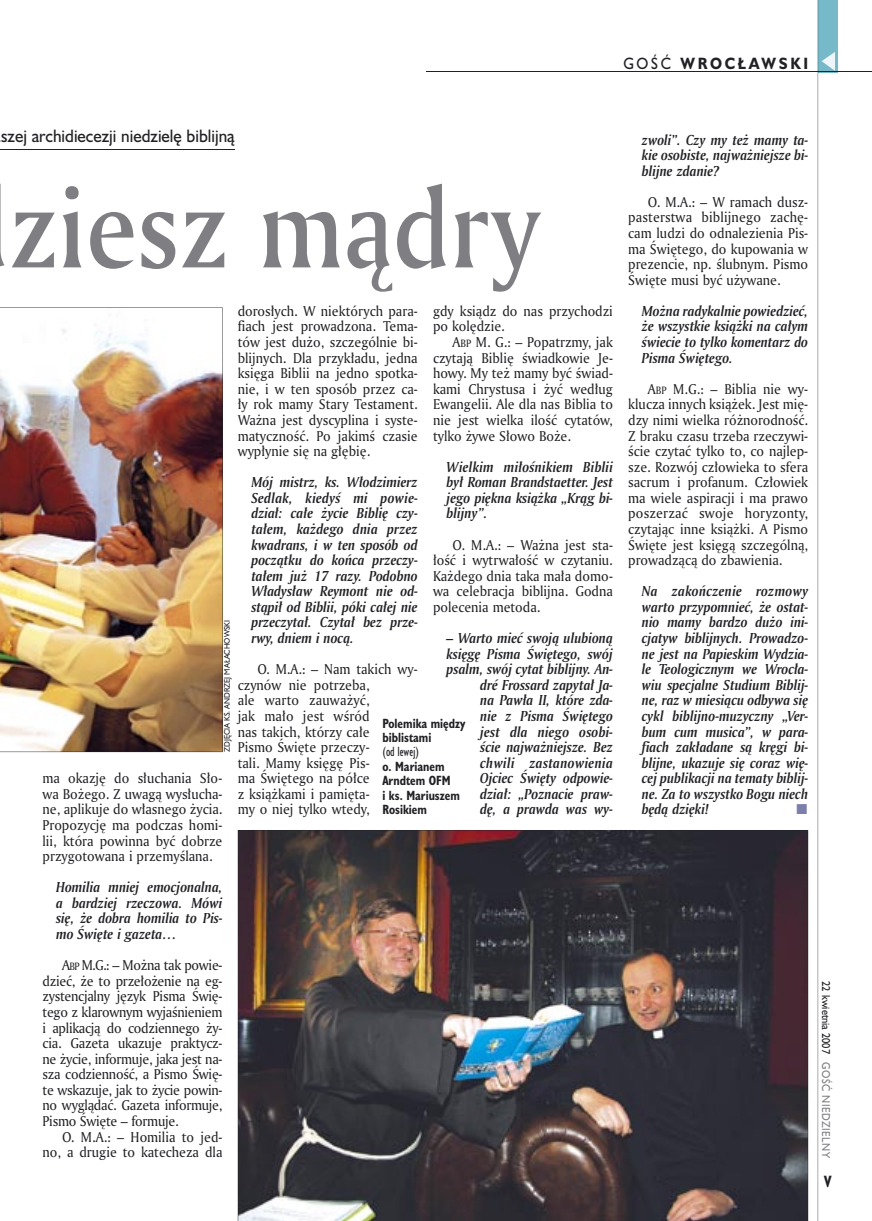
<style>
.page{position:relative;width:872px;height:1221px;background:#fff}
.page>*{position:absolute;margin:0;border:0;box-sizing:border-box;transform-origin:0 0}
.t1{font:108px "Amerigo Md PL";color:#7f7e83;scale:.9 1}
.t2{font:16.5px "Humanst 521 PL";color:#212125;scale:.94 1}
.t3{font:700 15px "Humanst 521 PL";letter-spacing:.2em;color:#212125;scale:.9 1}
.t4{font:700 15px "Humanst 521 Cn PL";color:#212125;scale:.94 1}
.t5{font:italic 700 13.95px/15.6px "Amerigo PL";color:#212125;text-align:justify;scale:.94 1}
.t6{font:13.8px/15.6px "Amerigo PL";color:#212125;text-align:justify;scale:.94 1}
.t7{font:700 12.3px/14.4px "Humanst 521 Cn PL";color:#212125;scale:.94 1}
.t8{font:12.3px "Humanst 521 Cn PL";color:#212125;scale:.94 1}
.t9{font:10.5px "Humanst 521 PL";letter-spacing:.05em;color:#7f7e83;scale:.9 1}
.t10{font:10.5px "Humanst 521 PL";color:#212125;scale:.9 1}
.t11{font:7.5px "Humanst 521 PL";color:#212125;scale:.94 1}
.s1{font-weight:400}
.s2{font-size:10.35px}
</style>
<div class="page">
<div style="left:818px;top:0;width:19px;height:72px;background:#76baca"></div>
<hr style="left:817px;top:0;width:1px;height:1220px;background:#212125">
<svg style="left:821px;top:52px;width:14px;height:19px"></svg>
<hr style="left:425px;top:72px;width:447px;height:1px;background:#212125">
<hr style="left:0;top:149px;width:234px;height:1px;background:#212125">
<img style="left:238px;top:830px;width:570px;height:390px">
<img style="left:0;top:307px;width:222px;height:445px">
<p class="t3" style="left:623px;top:53px;width:207px"><span class="s1">GOŚĆ</span> WROCŁAWSKI</p>
<p class="t2" style="left:1px;top:125px;width:250px">szej archidiecezji niedzielę biblijną</p>
<h1 class="t1" style="left:9px;top:156px;width:591px">ziesz mądry</h1>
<p class="t6" style="left:238px;top:303px;width:193px">dorosłych. W niektórych para&shy;fiach jest prowadzona. Tema&shy;tów jest dużo, szczególnie bi&shy;blijnych. Dla przykładu, jedna księga Biblii na jedno spotka&shy;nie, i w ten sposób przez ca&shy;ły rok mamy Stary Testament.<br>Ważna jest dyscyplina i syste&shy;matyczność. Po jakimś czasie wypłynie się na głębię.</p>
<p class="t5" style="left:251px;top:474px;width:179px">Mój mistrz, ks. Włodzimierz Sedlak, kiedyś mi powie&shy;dział: całe życie Biblię czy&shy;tałem, każdego dnia przez kwadrans, i w ten sposób od początku do końca przeczy&shy;tałem już 17 razy. Podobno Władysław Reymont nie od&shy;stąpił od Biblii, póki całej nie przeczytał. Czytał bez prze&shy;rwy, dniem i nocą.</p>
<p class="t6" style="left:238px;top:661px;width:193px;text-align:left;text-indent:20px">O. M.A.: – Nam takich wy&shy;czynów nie potrzeba,<br>ale warto zauważyć,<br>jak mało jest wśród<br>nas takich, którzy całe<br>Pismo Święte przeczy-<br>tali. Mamy księgę Pis-<br>ma Świętego na półce<br>z książkami i pamięta-<br>my o niej tylko wtedy,</p>
<p class="t6" style="left:433px;top:303px;width:193px">gdy ksiądz do nas przychodzi po kolędzie.</p>
<p class="t6" style="left:433px;top:334px;width:193px;text-indent:20px">A<span class="s2">BP</span> M. G.: – Popatrzmy, jak czytają Biblię świadkowie Je&shy;howy. My też mamy być świad&shy;kami Chrystusa i żyć według Ewangelii. Ale dla nas Biblia to nie jest wielka ilość cytatów, tylko żywe Słowo Boże.</p>
<p class="t5" style="left:446px;top:458px;width:179px">Wielkim miłośnikiem Biblii był Roman Brandstaetter. Jest jego piękna książka „Krąg bi&shy;blijny”.</p>
<p class="t6" style="left:433px;top:536px;width:193px;text-indent:20px">O. M.A.: – Ważna jest sta&shy;łość i wytrwałość w czytaniu.<br>Każdego dnia taka mała domo&shy;wa celebracja biblijna. Godna polecenia metoda.</p>
<p class="t5" style="left:446px;top:630px;width:179px;text-align:right">– Warto mieć swoją ulubioną księgę Pisma Świętego, swój psalm, swój cytat biblijny. An&shy;dré Frossard zapytał Ja-<br>na Pawła II, które zda-<br>nie z Pisma Świętego<br>jest dla niego osobi-<br>ście najważniejsze. Bez chwili zastanowienia<br>Ojciec Święty odpowie&shy;dział: „Poznacie praw-<br>dę, a prawda was wy-</p>
<p class="t11" style="left:222px;top:752px;width:142px;rotate:-90deg">ZDJĘCIA KS. ANDRZEJ MAŁACHOWSKI</p>
<p class="t7" style="left:382px;top:715px;width:90px">Polemika między biblistami</p>
<p class="t8" style="left:382px;top:744px;width:41px">(od lewej)</p>
<p class="t7" style="left:382px;top:758px;width:84px">o. Marianem<br>Arndtem OFM<br>i ks. Mariuszem<br>Rosikiem</p>
<p class="t6" style="left:43px;top:770px;width:193px">ma okazję do słuchania Sło&shy;wa Bożego. Z uwagą wysłucha&shy;ne, aplikuje do własnego życia.<br>Propozycję ma podczas homi&shy;lii, która powinna być dobrze przygotowana i przemyślana.</p>
<p class="t5" style="left:56px;top:879px;width:179px">Homilia mniej emocjonalna, a bardziej rzeczowa. Mówi się, że dobra homilia to Pis&shy;mo Święte i gazeta…</p>
<p class="t6" style="left:43px;top:957px;width:193px;text-indent:20px">A<span class="s2">BP</span> M.G.: – Można tak powie&shy;dzieć, że to przełożenie na eg&shy;zystencjalny język Pisma Świę&shy;tego z klarownym wyjaśnieniem i aplikacją do codziennego ży&shy;cia. Gazeta ukazuje praktycz&shy;ne życie, informuje, jaka jest na&shy;sza codzienność, a Pismo Świę&shy;te wskazuje, jak to życie powin&shy;no wyglądać. Gazeta informuje, Pismo Święte – formuje.</p>
<p class="t6" style="left:43px;top:1128px;width:193px;text-align:right">O. M.A.: – Homilia to jed&shy;no, a drugie to katecheza dla</p>
<p class="t5" style="left:642px;top:131px;width:179px">zwoli”. Czy my też mamy ta&shy;kie osobiste, najważniejsze bi&shy;blijne zdanie?</p>
<p class="t6" style="left:628px;top:194px;width:193px;text-indent:20px">O. M.A.: – W ramach dusz&shy;pasterstwa biblijnego zachę&shy;cam ludzi do odnalezienia Pis&shy;ma Świętego, do kupowania w prezencie, np. ślubnym. Pismo Święte musi być używane.</p>
<p class="t5" style="left:642px;top:303px;width:178px">Można radykalnie powiedzieć, że wszystkie książki na całym świecie to tylko komentarz do Pisma Świętego.</p>
<p class="t6" style="left:628px;top:380px;width:193px;text-indent:20px">A<span class="s2">BP</span> M.G.: – Biblia nie wy&shy;klucza innych książek. Jest mię&shy;dzy nimi wielka różnorodność.<br>Z braku czasu trzeba rzeczywi&shy;ście czytać tylko to, co najlep&shy;sze. Rozwój człowieka to sfera sacrum i profanum. Człowiek ma wiele aspiracji i ma prawo poszerzać swoje horyzonty, czytając inne książki. A Pismo Święte jest księgą szczególną, prowadzącą do zbawienia.</p>
<p class="t5" style="left:642px;top:583px;width:179px">Na zakończenie rozmowy warto przypomnieć, że ostat&shy;nio mamy bardzo dużo ini&shy;cjatyw biblijnych. Prowadzo&shy;ne jest na Papieskim Wydzia&shy;le Teologicznym we Wrocła&shy;wiu specjalne Studium Biblij&shy;ne, raz w miesiącu odbywa się cykl biblijno-muzyczny „Ver&shy;bum cum musica”, w para&shy;fiach zakładane są kręgi bi&shy;blijne, ukazuje się coraz wię&shy;cej publikacji na tematy biblij&shy;ne. Za to wszystko Bogu niech będą dzięki!</p>
<p class="t10" style="left:833px;top:981px;width:82px;rotate:90deg">22 kwietnia 2007</p>
<p class="t9" style="left:833px;top:1062px;width:108px;rotate:90deg">GOŚĆ NIEDZIELNY</p>
<p class="t4" style="left:824px;top:1171px;width:9px">V</p>
</div>
